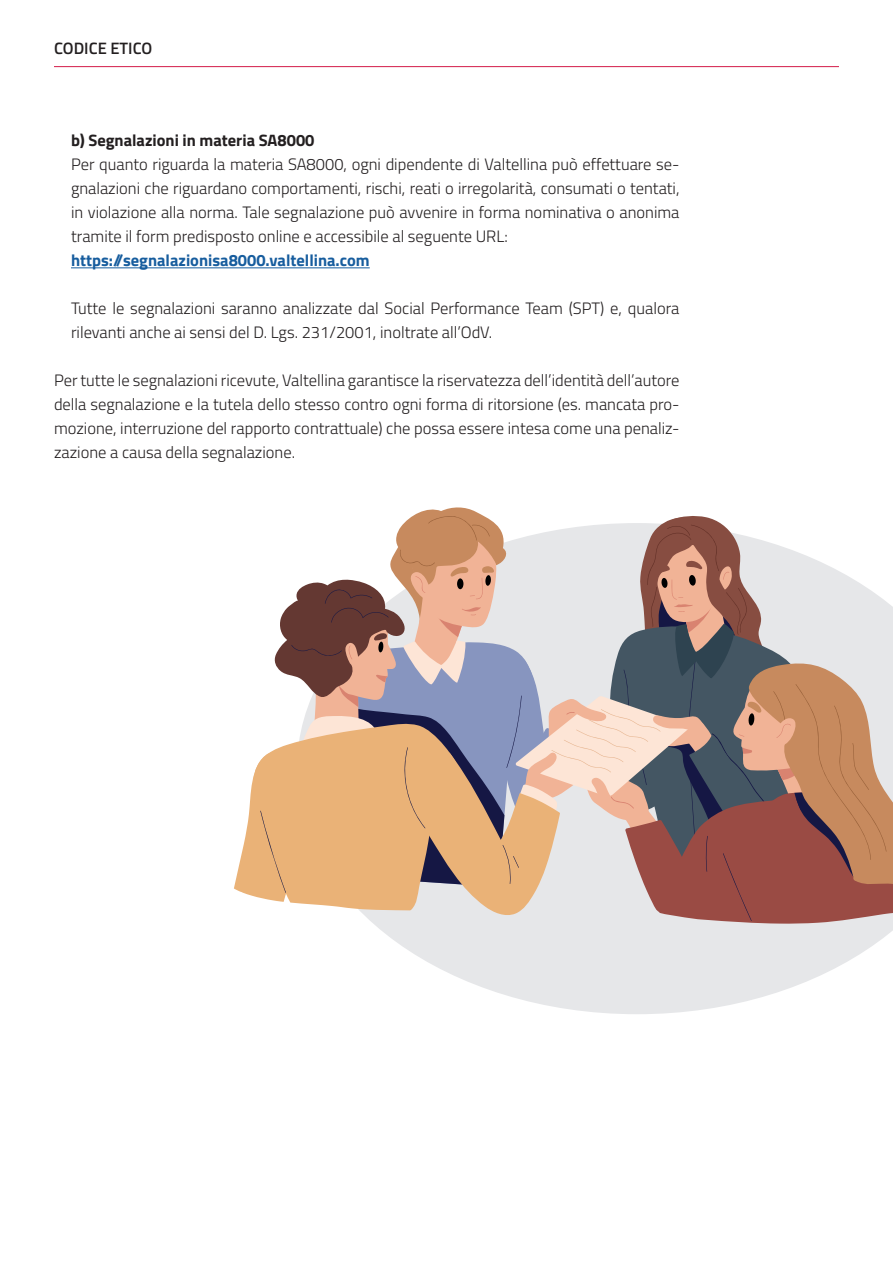
<style>
.page{position:relative;width:893px;height:1263px;background:#fff}
.page>*{position:absolute;margin:0;border:0;box-sizing:border-box;transform-origin:0 0}
.t1{font:300 16.5px/24px "Titillium Web";color:#231f20;text-align:justify}
.t2{font:700 16.5px "Titillium Web";color:#175d9e}
.t3{font:700 16.5px "Titillium Web";color:#231f20}
.t4{font:600 16.5px "Titillium Web";color:#231f20}
</style>
<div class="page">
<hr style="left:71px;top:268px;width:299px;height:1px;background:#175d9e">
<hr style="left:54px;top:66px;width:785px;height:1px;background:#d31c49">
<svg style="left:374px;top:924px;width:519px;height:90px;fill:#e6e7e9"></svg>
<svg style="left:234px;top:507px;width:659px;height:417px;background:#c7aca0"></svg>
<p class="t4" style="left:54px;top:36px;width:100px">CODICE ETICO</p>
<p class="t3" style="left:71px;top:128px;width:245px">b) Segnalazioni in materia SA8000</p>
<p class="t1" style="left:71px;top:152px;width:610px">Per quanto riguarda la materia SA8000, ogni dipendente di Valtellina può effettuare se&shy;gnalazioni che riguardano comportamenti, rischi, reati o irregolarità, consumati o tentati, in violazione alla norma. Tale segnalazione può avvenire in forma nominativa o anonima tramite il form predisposto online e accessibile al seguente URL:</p>
<p class="t2" style="left:71px;top:248px;width:300px">https://segnalazionisa8000.valtellina.com</p>
<p class="t1" style="left:71px;top:296px;width:610px">Tutte le segnalazioni saranno analizzate dal Social Performance Team (SPT) e, qualora rilevanti anche ai sensi del D. Lgs. 231/2001, inoltrate all’OdV.</p>
<p class="t1" style="left:54px;top:368px;width:627px">Per tutte le segnalazioni ricevute, Valtellina garantisce la riservatezza dell’identità dell’autore della segnalazione e la tutela dello stesso contro ogni forma di ritorsione (es. mancata pro&shy;mozione, interruzione del rapporto contrattuale) che possa essere intesa come una penaliz&shy;zazione a causa della segnalazione.</p>
</div>
